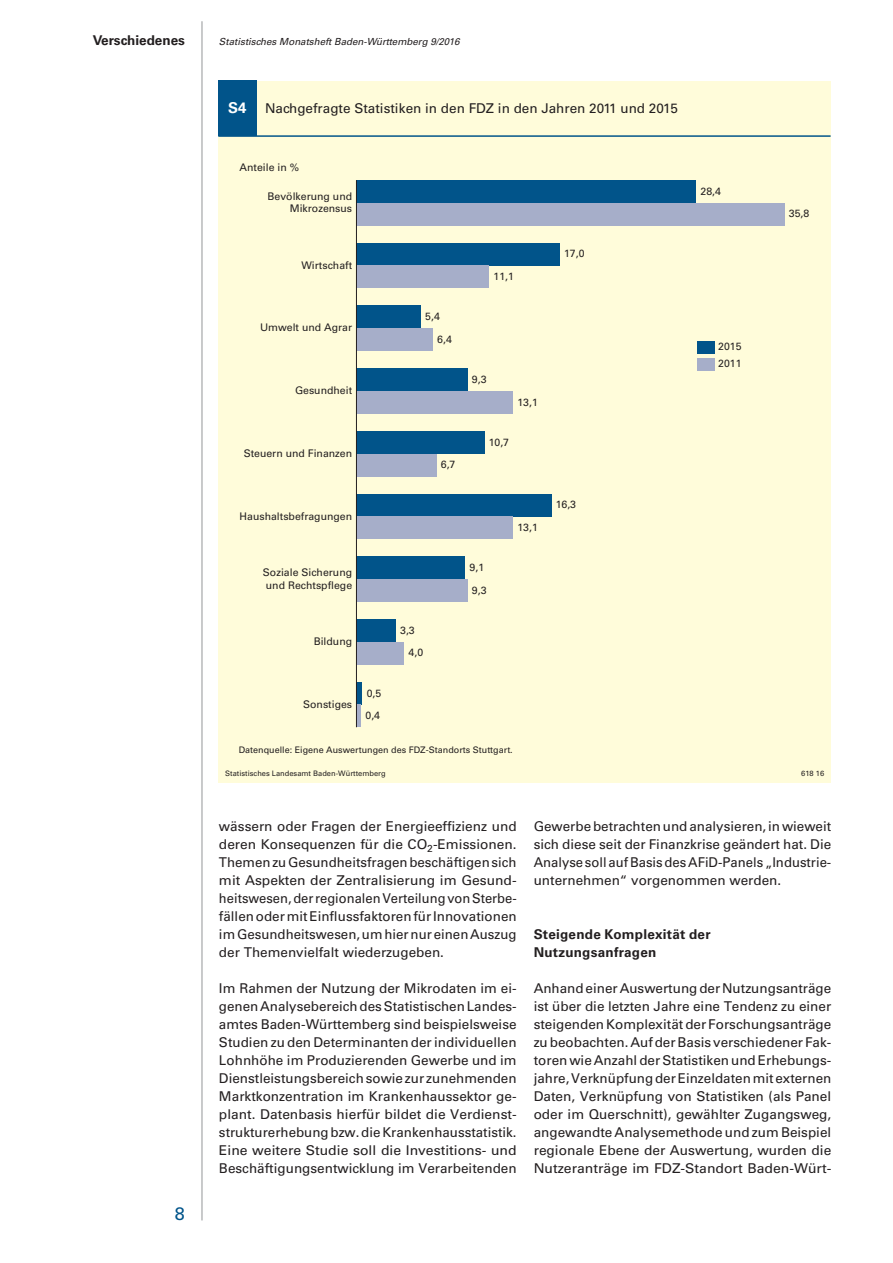
<style>
.page{position:relative;width:893px;height:1263px;background:#fff}
.page>*{position:absolute;margin:0;border:0;box-sizing:border-box;transform-origin:0 0}
.t1{font:18px "Univers";color:#01548a}
.t2{font:13.5px/18px "Univers";color:#231f20;text-align:justify}
.t3{font:700 13.5px/18px "Univers";letter-spacing:.015em;color:#231f20}
.t4{font:10.5px/22.6px "Univers";color:#231f20}
.t5{font:italic 9.75px "Univers";color:#231f20}
.t6{font:9px "Univers";color:#231f20}
.t7{font:7.5px "Univers";color:#231f20}
.s1{font-weight:700;font-size:15px;color:#fff}
</style>
<div class="page">
<hr style="left:202px;top:21px;width:1px;height:1199px;background:#939598">
<div style="left:218px;top:81px;width:613px;height:701px;background:#fffcda"></div>
<div style="left:218px;top:81px;width:39px;height:55px;background:#01548a"></div>
<hr style="left:218px;top:135px;width:613px;height:2px;background:#01548a">
<div style="left:356px;top:682px;width:6px;height:23px;background:#01548a"></div>
<div style="left:356px;top:705px;width:5px;height:22px;background:#a6aec9"></div>
<div style="left:356px;top:619px;width:40px;height:23px;background:#01548a"></div>
<div style="left:356px;top:642px;width:48px;height:22px;background:#a6aec9"></div>
<div style="left:356px;top:557px;width:109px;height:22px;background:#01548a"></div>
<div style="left:356px;top:579px;width:112px;height:23px;background:#a6aec9"></div>
<div style="left:356px;top:494px;width:195px;height:22px;background:#01548a"></div>
<div style="left:356px;top:516px;width:157px;height:23px;background:#a6aec9"></div>
<div style="left:356px;top:431px;width:128px;height:23px;background:#01548a"></div>
<div style="left:356px;top:454px;width:81px;height:22px;background:#a6aec9"></div>
<div style="left:356px;top:368px;width:112px;height:23px;background:#01548a"></div>
<div style="left:356px;top:391px;width:157px;height:23px;background:#a6aec9"></div>
<div style="left:356px;top:306px;width:65px;height:22px;background:#01548a"></div>
<div style="left:356px;top:328px;width:77px;height:23px;background:#a6aec9"></div>
<div style="left:356px;top:243px;width:204px;height:22px;background:#01548a"></div>
<div style="left:356px;top:265px;width:133px;height:23px;background:#a6aec9"></div>
<div style="left:356px;top:180px;width:340px;height:23px;background:#01548a"></div>
<div style="left:356px;top:203px;width:429px;height:22px;background:#a6aec9"></div>
<hr style="left:356px;top:180px;width:1px;height:547px;background:#231f20">
<div style="left:697px;top:341px;width:17px;height:12px;background:#01548a"></div>
<div style="left:697px;top:358px;width:17px;height:12px;background:#a6aec9"></div>
<p class="t3" style="left:93px;top:31px;width:94px">Verschiedenes</p>
<p class="t5" style="left:219px;top:35px;width:242px">Statistisches Monatsheft Baden-Württemberg 9/2016</p>
<p class="t2" style="left:228px;top:99px;width:451px"><span class="s1">S4</span> Nachgefragte Statistiken in den FDZ in den Jahren 2011 und 2015</p>
<p class="t4" style="left:240px;top:156px;width:61px">Anteile in %</p>
<p class="t4" style="left:268px;top:190px;width:86px;line-height:12.6px;text-align:right">Bevölkerung und<br>Mikrozensus</p>
<p class="t4" style="left:301px;top:254px;width:52px">Wirtschaft</p>
<p class="t4" style="left:260px;top:316px;width:94px">Umwelt und Agrar</p>
<p class="t4" style="left:295px;top:379px;width:59px">Gesundheit</p>
<p class="t4" style="left:244px;top:442px;width:110px">Steuern und Finanzen</p>
<p class="t4" style="left:240px;top:505px;width:114px">Haushaltsbefragungen</p>
<p class="t4" style="left:263px;top:566px;width:91px;line-height:12.6px">Soziale Sicherung und Rechtspflege</p>
<p class="t4" style="left:314px;top:630px;width:40px">Bildung</p>
<p class="t4" style="left:303px;top:693px;width:51px">Sonstiges</p>
<p class="t4" style="left:365px;top:682px;width:17px">0,5<br>0,4</p>
<p class="t4" style="left:437px;top:305px;width:16px;text-indent:-12px">5,4<br>6,4</p>
<p class="t4" style="left:441px;top:453px;width:16px">6,7</p>
<p class="t4" style="left:493px;top:265px;width:22px">11,1</p>
<p class="t4" style="left:472px;top:368px;width:16px">9,3</p>
<p class="t4" style="left:517px;top:390px;width:22px">13,1</p>
<p class="t4" style="left:489px;top:431px;width:22px">10,7</p>
<p class="t4" style="left:409px;top:619px;width:16px;text-indent:-8px">3,3<br>4,0</p>
<p class="t4" style="left:470px;top:556px;width:18px">9,1<br>9,3</p>
<p class="t4" style="left:517px;top:516px;width:22px">13,1</p>
<p class="t6" style="left:239px;top:745px;width:276px">Datenquelle: Eigene Auswertungen des FDZ-Standorts Stuttgart.</p>
<p class="t4" style="left:564px;top:242px;width:22px">17,0</p>
<p class="t4" style="left:556px;top:493px;width:22px">16,3</p>
<p class="t4" style="left:700px;top:180px;width:22px">28,4</p>
<p class="t4" style="left:789px;top:202px;width:22px">35,8</p>
<p class="t4" style="left:718px;top:338px;width:25px;line-height:17px">2015<br>2011</p>
<p class="t7" style="left:225px;top:769px;width:162px">Statistisches Landesamt Baden-Württemberg</p>
<p class="t7" style="left:801px;top:769px;width:24px">618 16</p>
<h1 class="t1" style="left:175px;top:1203px;width:12px">8</h1>
<p class="t2" style="left:219px;top:817px;width:299px">wässern oder Fragen der Energieeffizienz und deren Konsequenzen für die CO<sub>2</sub>-Emissionen.<br>Themen zu Gesundheitsfragen beschäftigen sich mit Aspekten der Zentralisierung im Gesund&shy;heitswesen, der regionalen Verteilung von Sterbe&shy;fällen oder mit Einflussfaktoren für Innovationen im Gesundheitswesen, um hier nur einen Auszug der Themenvielfalt wiederzugeben.</p>
<p class="t2" style="left:219px;top:979px;width:299px">Im Rahmen der Nutzung der Mikrodaten im ei&shy;genen Analysebereich des Statistischen Landes&shy;amtes Baden-Württemberg sind beispielsweise Studien zu den Determinanten der individuellen Lohnhöhe im Produzierenden Gewerbe und im Dienstleistungsbereich sowie zur zunehmenden Marktkonzentration im Krankenhaussektor ge&shy;plant. Datenbasis hierfür bildet die Verdienst&shy;strukturerhebung bzw. die Krankenhausstatistik.<br>Eine weitere Studie soll die Investitions- und Beschäftigungsentwicklung im Verarbeitenden</p>
<p class="t2" style="left:534px;top:817px;width:299px">Gewerbe betrachten und analysieren, in wieweit sich diese seit der Finanzkrise geändert hat. Die Analyse soll auf Basis des AFiD-Panels „Industrie&shy;unternehmen“ vorgenommen werden.</p>
<p class="t3" style="left:534px;top:925px;width:178px">Steigende Komplexität der<br>Nutzungsanfragen</p>
<p class="t2" style="left:534px;top:979px;width:299px">Anhand einer Auswertung der Nutzungsanträge ist über die letzten Jahre eine Tendenz zu einer steigenden Komplexität der Forschungsanträge zu beobachten. Auf der Basis verschiedener Fak&shy;toren wie Anzahl der Statistiken und Erhebungs&shy;jahre, Verknüpfung der Einzeldaten mit externen Daten, Verknüpfung von Statistiken (als Panel oder im Querschnitt), gewählter Zugangsweg, angewandte Analysemethode und zum Beispiel regionale Ebene der Auswertung, wurden die Nutzeranträge im FDZ-Standort Baden-Würt-</p>
</div>
